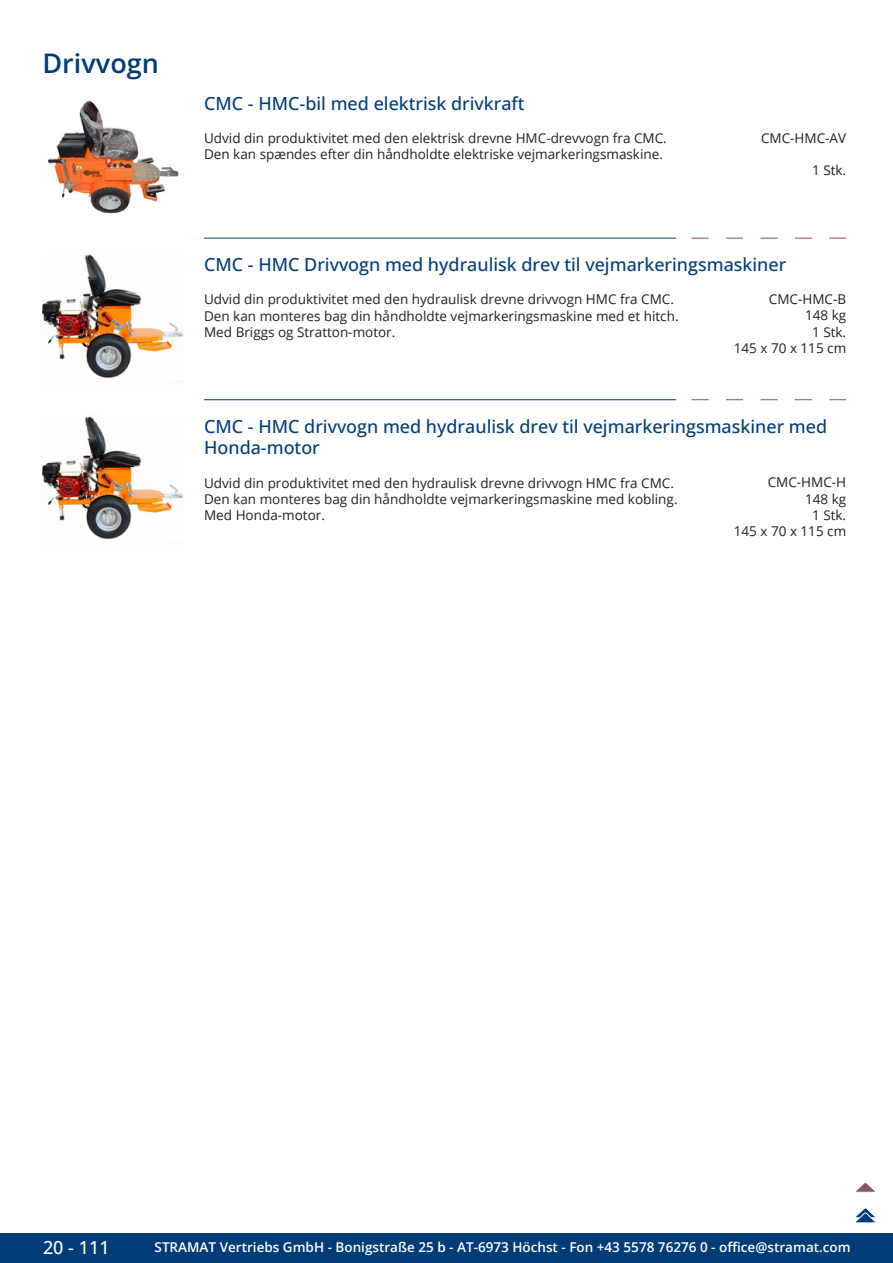
<style>
.page{position:relative;width:893px;height:1263px;background:#fff}
.page>*{position:absolute;margin:0;border:0;box-sizing:border-box;transform-origin:0 0}
.GruppeName{font:600 27px "Open Sans";color:#003d78}
.ArtikelName{font:500 18px/21.6px "Open Sans";color:#003d78}
.t1{font:500 18px "Open Sans";color:#fff}
.Beschreibung{font:13.5px/16.2px "Open Sans";color:#231f20}
.t2{font:600 13.5px "Open Sans";color:#fff}
.ArtikelNummer{font:13.5px "Open Sans";color:#231f20}
</style>
<div class="page">
<div style="left:0;top:1233px;width:893px;height:30px;background:#003d78"></div>
<img style="left:48px;top:100px;width:131px;height:114px">
<img style="left:43px;top:254px;width:140px;height:128px">
<svg style="left:692px;top:238px;width:17px;height:1px"></svg>
<svg style="left:726px;top:238px;width:17px;height:1px"></svg>
<svg style="left:760px;top:238px;width:17px;height:1px"></svg>
<svg style="left:795px;top:238px;width:17px;height:1px"></svg>
<svg style="left:829px;top:238px;width:17px;height:1px"></svg>
<hr style="left:204px;top:238px;width:472px;height:1px;background:#003d78">
<img style="left:43px;top:416px;width:140px;height:127px">
<svg style="left:692px;top:399px;width:17px;height:1px"></svg>
<svg style="left:726px;top:399px;width:17px;height:1px"></svg>
<svg style="left:760px;top:399px;width:17px;height:1px"></svg>
<svg style="left:795px;top:399px;width:17px;height:1px"></svg>
<svg style="left:829px;top:399px;width:17px;height:1px"></svg>
<hr style="left:204px;top:399px;width:472px;height:1px;background:#003d78">
<svg style="left:856px;top:1183px;width:19px;height:9px"></svg>
<svg style="left:855px;top:1208px;width:21px;height:15px"></svg>
<p class="GruppeName" style="left:43px;top:44px;width:118px">Drivvogn</p>
<p class="ArtikelName" style="left:204px;top:92px;width:322px">CMC - HMC-bil med elektrisk drivkraft</p>
<p class="Beschreibung" style="left:204px;top:129px;width:464px">Udvid din produktivitet med den elektrisk drevne HMC-drevvogn fra CMC.<br>Den kan spændes efter din håndholdte elektriske vejmarkeringsmaskine.</p>
<p class="ArtikelNummer" style="left:761px;top:128px;width:87px">CMC-HMC-AV</p>
<p class="ArtikelNummer" style="left:812px;top:161px;width:36px">1 Stk.</p>
<p class="ArtikelName" style="left:204px;top:253px;width:584px">CMC - HMC Drivvogn med hydraulisk drev til vejmarkeringsmaskiner</p>
<p class="Beschreibung" style="left:204px;top:291px;width:476px">Udvid din produktivitet med den hydraulisk drevne drivvogn HMC fra CMC.<br>Den kan monteres bag din håndholdte vejmarkeringsmaskine med et hitch.<br>Med Briggs og Stratton-motor.</p>
<p class="ArtikelNummer" style="left:769px;top:290px;width:79px">CMC-HMC-B</p>
<p class="ArtikelNummer" style="left:805px;top:306px;width:43px">148 kg</p>
<p class="ArtikelNummer" style="left:812px;top:322px;width:36px">1 Stk.</p>
<p class="ArtikelNummer" style="left:734px;top:339px;width:114px">145 x 70 x 115 cm</p>
<p class="ArtikelName" style="left:204px;top:415px;width:625px">CMC - HMC drivvogn med hydraulisk drev til vejmarkeringsmaskiner med<br>Honda-motor</p>
<p class="Beschreibung" style="left:204px;top:474px;width:475px">Udvid din produktivitet med den hydraulisk drevne drivvogn HMC fra CMC.<br>Den kan monteres bag din håndholdte vejmarkeringsmaskine med kobling.<br>Med Honda-motor.</p>
<p class="ArtikelNummer" style="left:768px;top:473px;width:80px">CMC-HMC-H</p>
<p class="ArtikelNummer" style="left:805px;top:489px;width:43px">148 kg</p>
<p class="ArtikelNummer" style="left:812px;top:506px;width:36px">1 Stk.</p>
<p class="ArtikelNummer" style="left:734px;top:522px;width:114px">145 x 70 x 115 cm</p>
<h2 class="t1" style="left:43px;top:1234px;width:68px">20 - 111</h2>
<p class="t2" style="left:155px;top:1238px;width:698px">STRAMAT Vertriebs GmbH - Bonigstraße 25 b - AT-6973 Höchst - Fon +43 5578 76276 0 - office@stramat.com</p>
</div>
